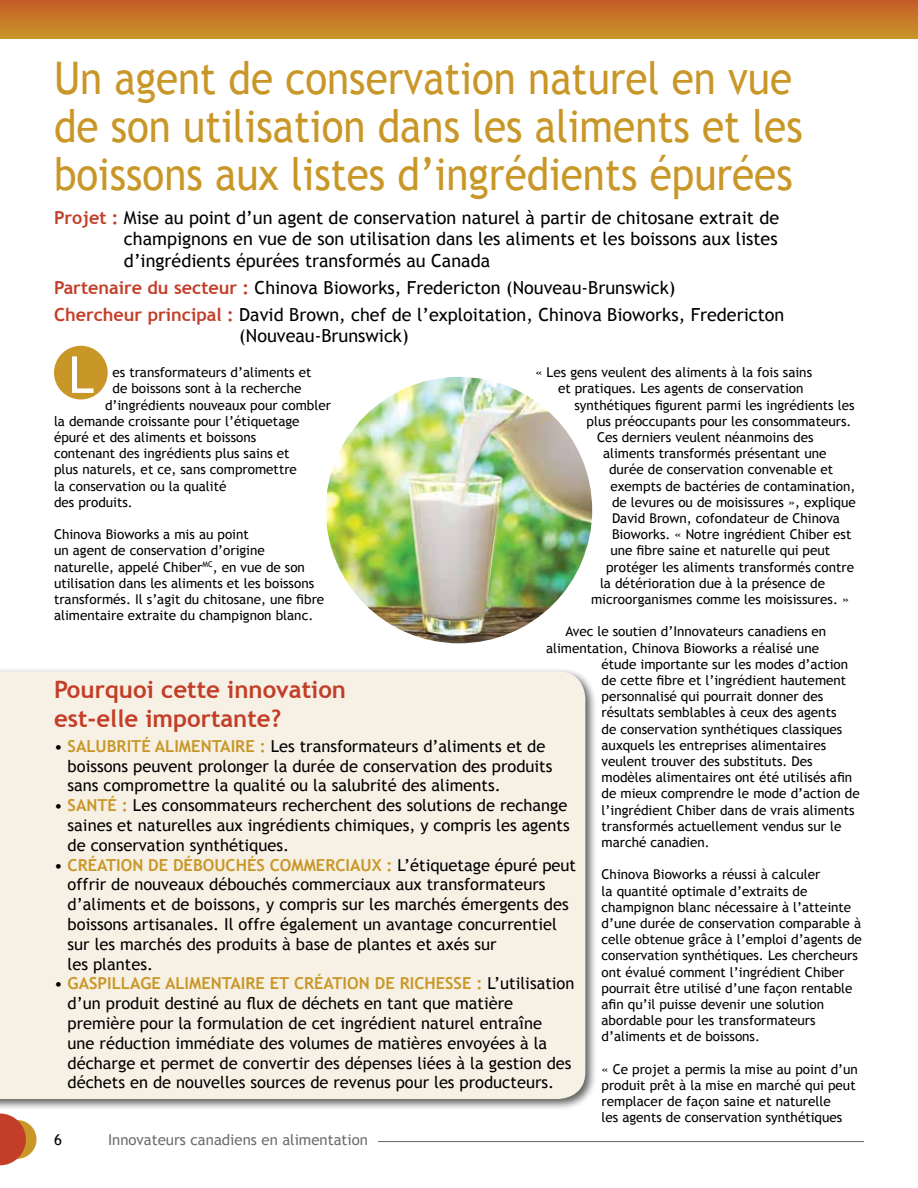
<style>
.page{position:relative;width:918px;height:1188px;background:#fff}
.page>*{position:absolute;margin:0;border:0;box-sizing:border-box;transform-origin:0 0}
.t1{font:51px "Trebuchet MS";color:#fff}
.t2{font:45px/48px "Trebuchet MS";color:#c99728;scale:.9 1}
.t3{font:700 24px/28.8px "Trebuchet MS";color:#c33e28}
.t4{font:18px/21.6px "Trebuchet MS";color:#000;text-align:justify}
.t5{font:16.5px/19.8px "Trebuchet MS";color:#000}
.t6{font:15px "Trebuchet MS";color:#6d6e71}
.t7{font:15px "Trebuchet MS";color:#000}
.t8{font:13.5px/16.2px "Trebuchet MS";color:#000}
.s1{font-weight:700;color:#c33e28}
.s2{font-weight:700;color:#c99728}
</style>
<div class="page">
<svg style="left:0;top:1114px;width:37px;height:51px"></svg>
<hr style="left:378px;top:1141px;width:486px;height:1px;background:#6d6e71">
<div style="left:0;top:667px;width:598px;height:444px;background:#000;opacity:.75"></div>
<div style="left:0;top:671px;width:585px;height:428px;background:#f7f1e5"></div>
<div style="left:0;top:0;width:918px;height:38px;background:linear-gradient(to bottom,#c45b28,#c99428)"></div>
<img style="left:327px;top:378px;width:264px;height:264px">
<div style="left:316px;top:367px;width:286px;height:286px;border:10px solid #fff;border-radius:50%"></div>
<div style="left:54px;top:346px;width:54px;height:53px;background:#c99728;border-radius:50%"></div>
<p class="t2" style="left:54px;top:54px;width:834px">Un agent de conservation naturel en vue de son utilisation dans les aliments et les boissons aux listes d’ingrédients épurées</p>
<p class="t4" style="left:124px;top:207px;width:657px;text-indent:-70px"><span class="s1">Projet :</span> Mise au point d’un agent de conservation naturel à partir de chitosane extrait de champignons en vue de son utilisation dans les aliments et les boissons aux listes d’ingrédients épurées transformés au Canada</p>
<p class="t4" style="left:54px;top:277px;width:623px"><span class="s1">Partenaire du secteur :</span> Chinova Bioworks, Fredericton (Nouveau-Brunswick)</p>
<p class="t4" style="left:239px;top:304px;width:547px;text-indent:-185px"><span class="s1">Chercheur principal :</span> David Brown, chef de l’exploitation, Chinova Bioworks, Fredericton (Nouveau-Brunswick)</p>
<p class="t1" style="left:68px;top:345px;width:27px">L</p>
<p class="t8" style="left:536px;top:364px;width:278px">« Les gens veulent des aliments à la fois sains</p>
<p class="t8" style="left:558px;top:381px;width:247px">et pratiques. Les agents de conservation</p>
<p class="t8" style="left:574px;top:397px;width:282px">synthétiques figurent parmi les ingrédients les</p>
<p class="t8" style="left:586px;top:413px;width:266px">plus préoccupants pour les consommateurs.</p>
<p class="t8" style="left:597px;top:429px;width:218px">Ces derniers veulent néanmoins des</p>
<p class="t8" style="left:603px;top:445px;width:225px">aliments transformés présentant une</p>
<p class="t8" style="left:609px;top:462px;width:226px">durée de conservation convenable et</p>
<p class="t8" style="left:610px;top:478px;width:246px">exempts de bactéries de contamination,</p>
<p class="t8" style="left:612px;top:494px;width:245px">de levures ou de moisissures », explique</p>
<p class="t8" style="left:612px;top:510px;width:230px">David Brown, cofondateur de Chinova</p>
<p class="t8" style="left:612px;top:526px;width:241px">Bioworks. « Notre ingrédient Chiber est</p>
<p class="t8" style="left:610px;top:543px;width:221px">une fibre saine et naturelle qui peut</p>
<p class="t8" style="left:606px;top:559px;width:250px">protéger les aliments transformés contre</p>
<p class="t8" style="left:600px;top:575px;width:227px">la détérioration due à la présence de</p>
<p class="t8" style="left:591px;top:591px;width:260px">microorganismes comme les moisissures. »</p>
<p class="t8" style="left:566px;top:624px;width:262px">Avec le soutien d’Innovateurs canadiens en</p>
<p class="t8" style="left:546px;top:640px;width:275px">alimentation, Chinova Bioworks a réalisé une</p>
<p class="t8" style="left:602px;top:656px;width:248px">étude importante sur les modes d’action</p>
<p class="t8" style="left:602px;top:672px;width:246px">de cette fibre et l’ingrédient hautement</p>
<p class="t8" style="left:602px;top:688px;width:223px">personnalisé qui pourrait donner des</p>
<p class="t8" style="left:602px;top:705px;width:236px">résultats semblables à ceux des agents</p>
<p class="t8" style="left:602px;top:721px;width:242px">de conservation synthétiques classiques</p>
<p class="t8" style="left:602px;top:737px;width:226px">auxquels les entreprises alimentaires</p>
<p class="t8" style="left:602px;top:753px;width:213px">veulent trouver des substituts. Des</p>
<p class="t8" style="left:602px;top:769px;width:252px">modèles alimentaires ont été utilisés afin</p>
<p class="t8" style="left:602px;top:786px;width:260px">de mieux comprendre le mode d’action de</p>
<p class="t8" style="left:602px;top:802px;width:254px">l’ingrédient Chiber dans de vrais aliments</p>
<p class="t8" style="left:602px;top:818px;width:241px">transformés actuellement vendus sur le</p>
<p class="t8" style="left:602px;top:834px;width:110px">marché canadien.</p>
<p class="t8" style="left:602px;top:867px;width:262px">Chinova Bioworks a réussi à calculer<br>la quantité optimale d’extraits de champignon blanc nécessaire à l’atteinte d’une durée de conservation comparable à celle obtenue grâce à l’emploi d’agents de conservation synthétiques. Les chercheurs ont évalué comment l’ingrédient Chiber pourrait être utilisé d’une façon rentable afin qu’il puisse devenir une solution abordable pour les transformateurs d’aliments et de boissons.</p>
<p class="t8" style="left:602px;top:1061px;width:258px">« Ce projet a permis la mise au point d’un produit prêt à la mise en marché qui peut remplacer de façon saine et naturelle<br>les agents de conservation synthétiques</p>
<p class="t8" style="left:112px;top:364px;width:200px">es transformateurs d’aliments et</p>
<p class="t8" style="left:112px;top:381px;width:191px">de boissons sont à la recherche</p>
<p class="t8" style="left:105px;top:397px;width:228px">d’ingrédients nouveaux pour combler</p>
<p class="t8" style="left:54px;top:413px;width:247px">la demande croissante pour l’étiquetage</p>
<p class="t8" style="left:54px;top:429px;width:204px">épuré et des aliments et boissons</p>
<p class="t8" style="left:54px;top:445px;width:237px">contenant des ingrédients plus sains et</p>
<p class="t8" style="left:54px;top:462px;width:244px">plus naturels, et ce, sans compromettre</p>
<p class="t8" style="left:54px;top:478px;width:174px">la conservation ou la qualité</p>
<p class="t8" style="left:54px;top:494px;width:80px">des produits.</p>
<p class="t8" style="left:54px;top:526px;width:272px">Chinova Bioworks a mis au point<br>un agent de conservation d’origine naturelle, appelé Chiber<sup>MC</sup>, en vue de son utilisation dans les aliments et les boissons transformés. Il s’agit du chitosane, une fibre alimentaire extraite du champignon blanc.</p>
<p class="t3" style="left:54px;top:675px;width:294px">Pourquoi cette innovation est-elle importante?</p>
<p class="t5" style="left:68px;top:736px;width:486px;text-indent:-14px">• <span class="s2">SALUBRITÉ ALIMENTAIRE :</span> Les transformateurs d’aliments et de boissons peuvent prolonger la durée de conservation des produits sans compromettre la qualité ou la salubrité des aliments.</p>
<p class="t5" style="left:68px;top:796px;width:504px;text-indent:-14px">• <span class="s2">SANTÉ :</span> Les consommateurs recherchent des solutions de rechange saines et naturelles aux ingrédients chimiques, y compris les agents de conservation synthétiques.</p>
<p class="t5" style="left:68px;top:855px;width:510px;text-indent:-14px">• <span class="s2">CRÉATION DE DÉBOUCHÉS COMMERCIAUX :</span> L’étiquetage épuré peut offrir de nouveaux débouchés commerciaux aux transformateurs d’aliments et de boissons, y compris sur les marchés émergents des boissons artisanales. Il offre également un avantage concurrentiel sur les marchés des produits à base de plantes et axés sur<br>les plantes.</p>
<p class="t5" style="left:68px;top:974px;width:508px;text-indent:-14px">• <span class="s2">GASPILLAGE ALIMENTAIRE ET CRÉATION DE RICHESSE :</span> L’utilisation d’un produit destiné au flux de déchets en tant que matière première pour la formulation de cet ingrédient naturel entraîne<br>une réduction immédiate des volumes de matières envoyées à la décharge et permet de convertir des dépenses liées à la gestion des déchets en de nouvelles sources de revenus pour les producteurs.</p>
<p class="t7" style="left:54px;top:1131px;width:9px">6</p>
<p class="t6" style="left:108px;top:1131px;width:262px">Innovateurs canadiens en alimentation</p>
</div>
